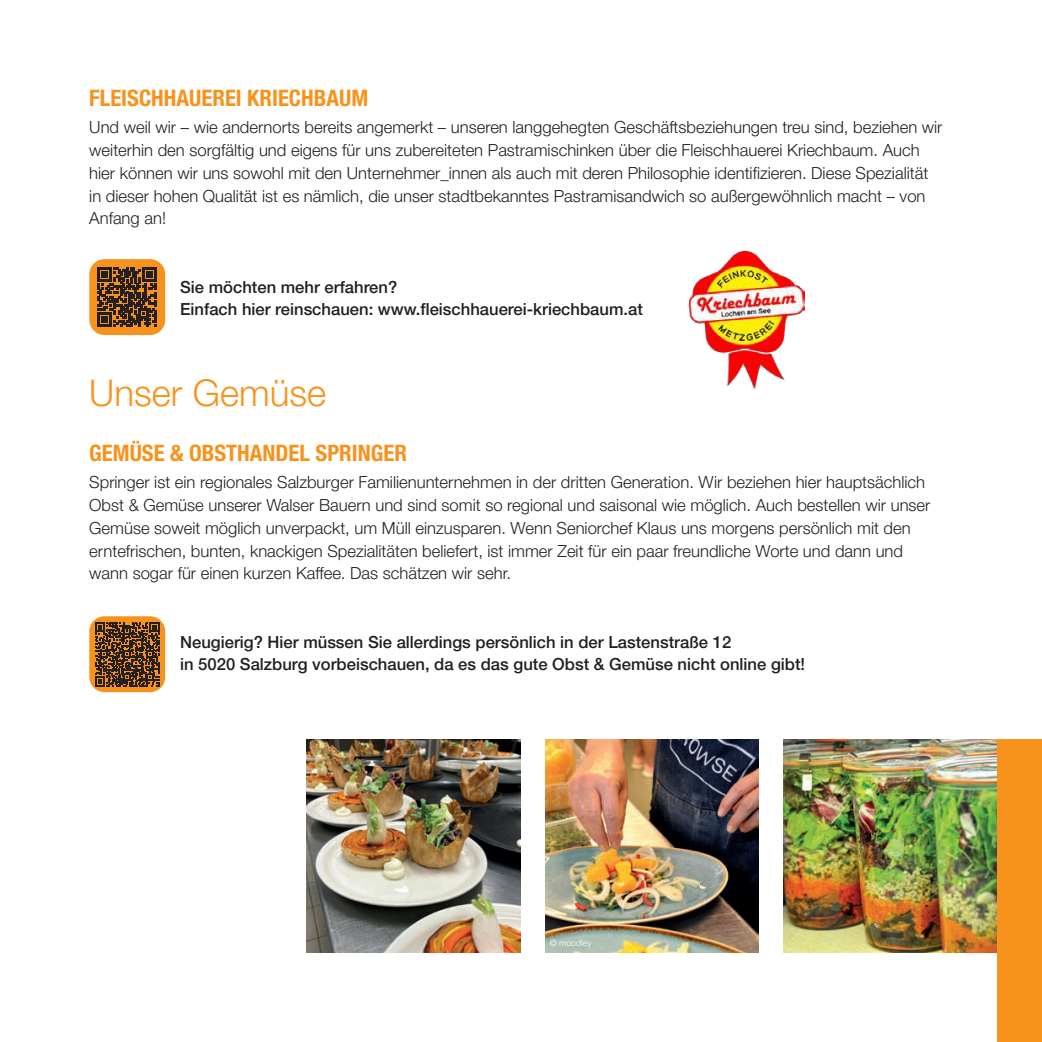
<style>
.page{position:relative;width:1042px;height:1042px;background:#fff}
.page>*{position:absolute;margin:0;border:0;box-sizing:border-box;transform-origin:0 0}
.t1{font:300 36.75px "Helvetica Neue LT Pro";color:#f7931d}
.t2{font:700 condensed 22.75px "Helvetica Neue LT Pro";color:#f7931d}
.t3{font:300 16.62px/22.8px "Helvetica Neue LT Pro";color:#231f20}
.t4{font:500 16.62px/22.8px "Helvetica Neue LT Pro";color:#231f20}
.t5{font:300 8.75px "Helvetica Neue LT Pro";color:#fff}
</style>
<div class="page">
<img style="left:545px;top:739px;width:213px;height:213px">
<img style="left:784px;top:739px;width:213px;height:213px">
<img style="left:307px;top:739px;width:213px;height:213px">
<div style="left:89px;top:259px;width:76px;height:76px;background:#f7931d;border-radius:15px"></div>
<svg style="left:97px;top:267px;width:60px;height:60px"></svg>
<div style="left:89px;top:616px;width:76px;height:76px;background:#f7931d;border-radius:15px"></div>
<svg style="left:95px;top:622px;width:64px;height:64px"></svg>
<div style="left:997px;top:739px;width:45px;height:303px;background:#f7931d"></div>
<img style="left:689px;top:251px;width:116px;height:138px">
<h2 class="t2" style="left:89px;top:84px;width:280px">FLEISCHHAUEREI KRIECHBAUM</h2>
<p class="t3" style="left:89px;top:116px;width:855px">Und weil wir – wie andernorts bereits angemerkt – unseren langgehegten Geschäftsbeziehungen treu sind, beziehen wir weiterhin den sorgfältig und eigens für uns zubereiteten Pastramischinken über die Fleischhauerei Kriechbaum. Auch hier können wir uns sowohl mit den Unternehmer_innen als auch mit deren Philosophie identifizieren. Diese Spezialität in dieser hohen Qualität ist es nämlich, die unser stadtbekanntes Pastramisandwich so außergewöhnlich macht – von Anfang an!</p>
<p class="t4" style="left:180px;top:275px;width:464px">Sie möchten mehr erfahren?<br>Einfach hier reinschauen: www.fleischhauerei-kriechbaum.at</p>
<h1 class="t1" style="left:89px;top:371px;width:238px">Unser Gemüse</h1>
<h2 class="t2" style="left:89px;top:439px;width:319px">GEMÜSE &amp; OBSTHANDEL SPRINGER</h2>
<p class="t3" style="left:89px;top:471px;width:842px">Springer ist ein regionales Salzburger Familienunternehmen in der dritten Generation. Wir beziehen hier hauptsächlich Obst &amp; Gemüse unserer Walser Bauern und sind somit so regional und saisonal wie möglich. Auch bestellen wir unser Gemüse soweit möglich unverpackt, um Müll einzusparen. Wenn Seniorchef Klaus uns morgens persönlich mit den erntefrischen, bunten, knackigen Spezialitäten beliefert, ist immer Zeit für ein paar freundliche Worte und dann und wann sogar für einen kurzen Kaffee. Das schätzen wir sehr.</p>
<p class="t4" style="left:180px;top:630px;width:626px">Neugierig? Hier müssen Sie allerdings persönlich in der Lastenstraße 12<br>in 5020 Salzburg vorbeischauen, da es das gute Obst &amp; Gemüse nicht online gibt!</p>
<p class="t5" style="left:550px;top:937px;width:43px">© moodley</p>
</div>
